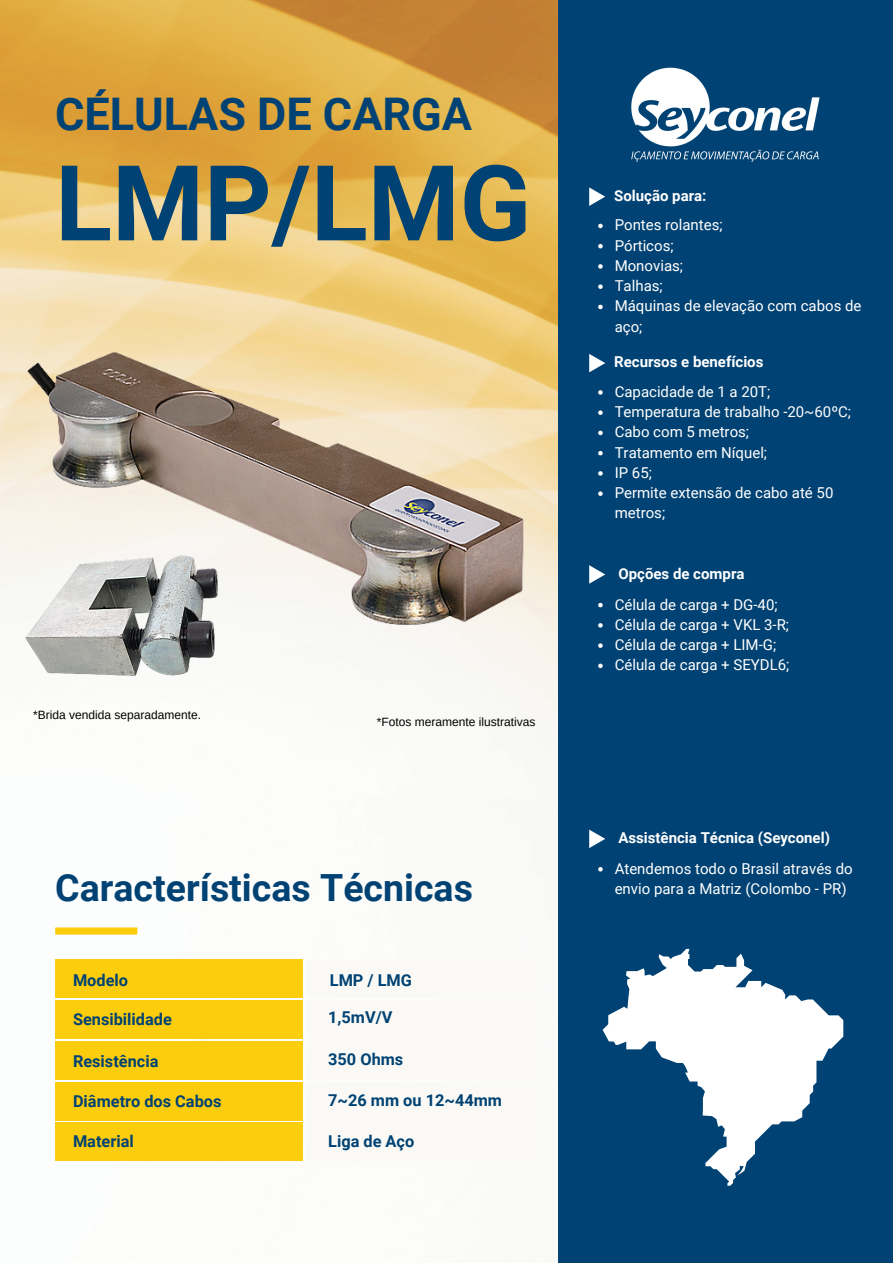
<style>
.page{position:relative;width:893px;height:1264px;background:#fff}
.page>*{position:absolute;margin:0;border:0;box-sizing:border-box;transform-origin:0 0}
.t1{font:700 104.85px "Roboto";color:#004273}
.t2{font:700 45px "Roboto";color:#004273}
.t3{font:700 37.5px "Roboto";color:#004273}
.t4{font:700 16.35px "Roboto";color:#004273}
.t5{font:15px/20.2px "Roboto";color:#fff}
.t6{font:700 15px "Roboto";color:#fff}
.t7{font:12px "Arimo";color:#000}
</style>
<div class="page">
<img style="left:0;top:0;width:558px;height:1161px">
<div style="left:558px;top:0;width:334px;height:1262px;background:#004273"></div>
<img style="left:631px;top:67px;width:189px;height:95px">
<svg style="left:589px;top:354px;width:16px;height:18px"></svg>
<div style="left:55px;top:959px;width:247px;height:38px;background:#fccd0d"></div>
<div style="left:307px;top:960px;width:228px;height:37px;background:#faf9f5"></div>
<div style="left:55px;top:1000px;width:247px;height:38px;background:#fccd0d"></div>
<div style="left:307px;top:1000px;width:228px;height:38px;background:#faf9f5"></div>
<div style="left:55px;top:1041px;width:247px;height:38px;background:#fccd0d"></div>
<div style="left:307px;top:1041px;width:228px;height:38px;background:#faf9f5"></div>
<svg style="left:55px;top:927px;width:82px;height:7px"></svg>
<svg style="left:602px;top:948px;width:241px;height:237px"></svg>
<img style="left:0;top:269px;width:558px;height:420px">
<div style="left:307px;top:1081px;width:228px;height:39px;background:#faf9f5"></div>
<img style="left:24px;top:527px;width:202px;height:175px">
<svg style="left:589px;top:565px;width:16px;height:18px"></svg>
<svg style="left:589px;top:829px;width:16px;height:19px"></svg>
<svg style="left:589px;top:187px;width:16px;height:19px"></svg>
<div style="left:55px;top:1081px;width:247px;height:39px;background:#fccd0d"></div>
<div style="left:307px;top:1122px;width:228px;height:38px;background:#faf9f5"></div>
<div style="left:55px;top:1122px;width:247px;height:38px;background:#fccd0d"></div>
<svg style="left:598px;top:390px;width:4px;height:5px"></svg>
<svg style="left:598px;top:410px;width:4px;height:5px"></svg>
<svg style="left:598px;top:430px;width:4px;height:5px"></svg>
<svg style="left:598px;top:451px;width:4px;height:4px"></svg>
<svg style="left:598px;top:471px;width:4px;height:4px"></svg>
<svg style="left:598px;top:491px;width:4px;height:5px"></svg>
<svg style="left:598px;top:603px;width:4px;height:4px"></svg>
<svg style="left:598px;top:623px;width:4px;height:4px"></svg>
<svg style="left:598px;top:643px;width:4px;height:5px"></svg>
<svg style="left:598px;top:663px;width:4px;height:5px"></svg>
<svg style="left:598px;top:867px;width:4px;height:4px"></svg>
<svg style="left:598px;top:224px;width:4px;height:4px"></svg>
<svg style="left:598px;top:244px;width:4px;height:4px"></svg>
<svg style="left:598px;top:264px;width:4px;height:5px"></svg>
<svg style="left:598px;top:284px;width:4px;height:5px"></svg>
<svg style="left:598px;top:305px;width:4px;height:4px"></svg>
<h2 class="t2" style="left:55px;top:88px;width:418px">CÉLULAS DE CARGA</h2>
<h1 class="t1" style="left:55px;top:143px;width:477px">LMP/LMG</h1>
<p class="t7" style="left:33px;top:708px;width:169px">*Brida vendida separadamente.</p>
<p class="t7" style="left:377px;top:715px;width:160px">*Fotos meramente ilustrativas</p>
<h3 class="t3" style="left:55px;top:866px;width:419px">Características Técnicas</h3>
<p class="t4" style="left:73px;top:970px;width:57px">Modelo</p>
<p class="t4" style="left:330px;top:970px;width:84px">LMP / LMG</p>
<p class="t4" style="left:73px;top:1009px;width:100px">Sensibilidade</p>
<p class="t4" style="left:328px;top:1008px;width:66px">1,5mV/V</p>
<p class="t4" style="left:73px;top:1051px;width:87px">Resistência</p>
<p class="t4" style="left:328px;top:1049px;width:77px">350 Ohms</p>
<p class="t4" style="left:73px;top:1091px;width:150px">Diâmetro dos Cabos</p>
<p class="t4" style="left:328px;top:1090px;width:175px">7~26 mm ou 12~44mm</p>
<p class="t4" style="left:73px;top:1131px;width:62px">Material</p>
<p class="t4" style="left:328px;top:1131px;width:88px">Liga de Aço</p>
<p class="t6" style="left:614px;top:187px;width:94px">Solução para:</p>
<p class="t5" style="left:614px;top:215px;width:248px">Pontes rolantes;<br>Pórticos;<br>Monovias;<br>Talhas;<br>Máquinas de elevação com cabos de aço;</p>
<p class="t6" style="left:614px;top:353px;width:151px">Recursos e benefícios</p>
<p class="t5" style="left:614px;top:382px;width:238px">Capacidade de 1 a 20T;<br>Temperatura de trabalho -20~60ºC;<br>Cabo com 5 metros;<br>Tratamento em Níquel;<br>IP 65;<br>Permite extensão de cabo até 50 metros;</p>
<p class="t6" style="left:618px;top:565px;width:128px">Opções de compra</p>
<p class="t5" style="left:614px;top:594px;width:176px">Célula de carga + DG-40;<br>Célula de carga + VKL 3-R;<br>Célula de carga + LIM-G;<br>Célula de carga + SEYDL6;</p>
<p class="t6" style="left:618px;top:828px;width:213px">Assistência Técnica (Seyconel)</p>
<p class="t5" style="left:614px;top:858px;width:239px">Atendemos todo o Brasil através do envio para a Matriz (Colombo - PR)</p>
</div>
